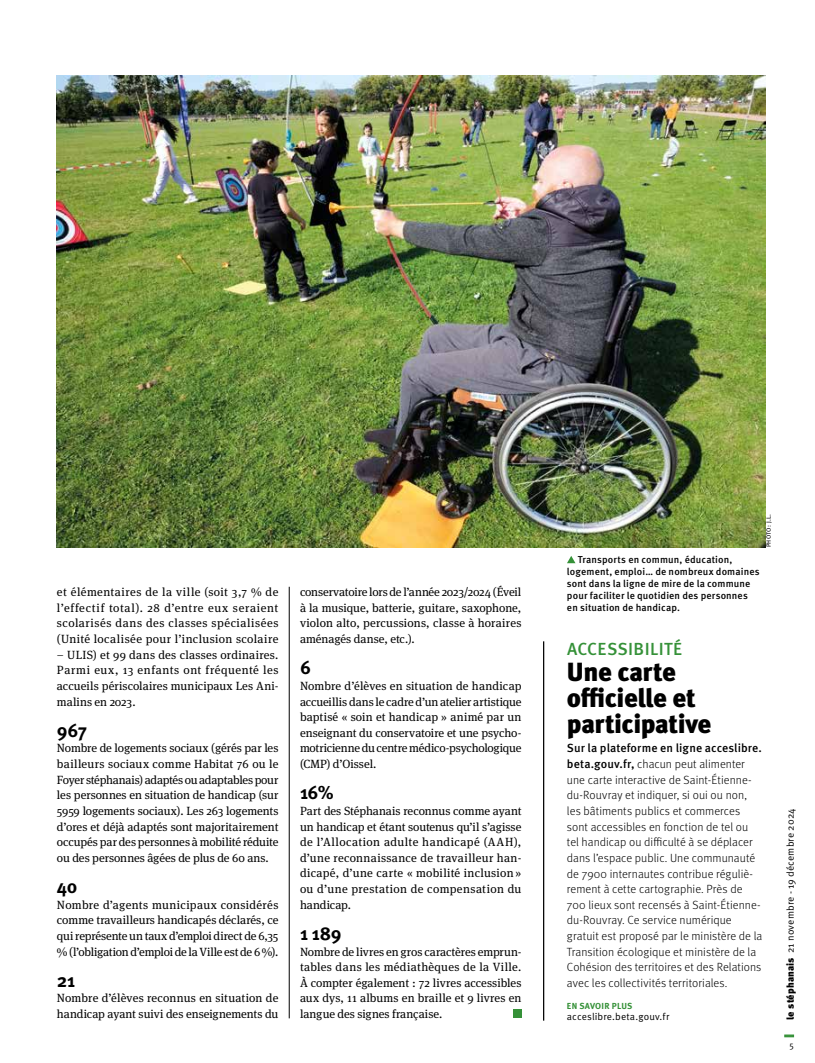
<style>
.page{position:relative;width:815px;height:1063px;background:#fff}
.page>*{position:absolute;margin:0;border:0;box-sizing:border-box;transform-origin:0 0}
.t1{font:900 26.25px/26.2px "Meta Pro";letter-spacing:-.02em;color:#000}
.t2{font:700 18.75px "Meta Pro";letter-spacing:-.015em;color:#000}
.t3{font:500 17.5px "Meta Pro";letter-spacing:.02em;color:#359138}
.t4{font:11.88px/15.6px "Meta Serif OT";letter-spacing:.005em;color:#000;text-align:justify}
.t5{font:300 11.88px/15.6px "Meta Pro";letter-spacing:.005em;color:#000}
.t6{font:500 10px/11.9px "Meta Pro";letter-spacing:.01em;color:#000}
.t7{font:10px "Meta Pro Norm";letter-spacing:.01em;color:#000}
.t8{font:700 8.75px "Meta Pro";letter-spacing:.03em;color:#359138}
.t9{font:8.75px "Meta Pro Norm";color:#000}
.t10{font:6.25px "Meta Pro";color:#000}
.s1{font-weight:500}
.s2{font-family:"Meta Pro";font-weight:900}
</style>
<div class="page">
<svg style="left:784px;top:1035px;width:10px;height:2px"></svg>
<img style="left:57px;top:76px;width:708px;height:471px">
<hr style="left:289px;top:587px;width:1px;height:431px;background:#000">
<svg style="left:567px;top:556px;width:8px;height:7px"></svg>
<hr style="left:543px;top:641px;width:1px;height:380px;background:#000">
<div style="left:513px;top:1010px;width:8px;height:8px;background:#359138"></div>
<p class="t4" style="left:57px;top:585px;width:223px">et élémentaires de la ville (soit 3,7 % de l’effectif total). 28 d’entre eux seraient scolarisés dans des classes spécialisées (Unité localisée pour l’inclusion scolaire</p>
<p class="t4" style="left:57px;top:647px;width:223px">– ULIS) et 99 dans des classes ordinaires.<br>Parmi eux, 13 enfants ont fréquenté les accueils périscolaires municipaux Les Ani&shy;malins en 2023.</p>
<h2 class="t2" style="left:57px;top:716px;width:32px">967</h2>
<p class="t4" style="left:57px;top:741px;width:223px">Nombre de logements sociaux (gérés par les bailleurs sociaux comme Habitat 76 ou le Foyer stéphanais) adaptés ou adaptables pour les personnes en situation de handicap (sur 5959 logements sociaux). Les 263 logements d’ores et déjà adaptés sont majoritairement occupés par des personnes à mobilité réduite ou des personnes âgées de plus de 60 ans.</p>
<h2 class="t2" style="left:57px;top:872px;width:22px">40</h2>
<p class="t4" style="left:57px;top:897px;width:223px">Nombre d’agents municipaux considérés comme travailleurs handicapés déclarés, ce qui représente un taux d’emploi direct de 6,35 % (l’obligation d’emploi de la Ville est de 6 %).</p>
<h2 class="t2" style="left:57px;top:966px;width:20px">21</h2>
<p class="t4" style="left:57px;top:991px;width:223px">Nombre d’élèves reconnus en situation de handicap ayant suivi des enseignements du</p>
<p class="t4" style="left:300px;top:585px;width:223px">conservatoire lors de l’année 2023/2024 (Éveil à la musique, batterie, guitare, saxophone, violon alto, percussions, classe à horaires aménagés danse, etc.).</p>
<h2 class="t2" style="left:300px;top:653px;width:12px">6</h2>
<p class="t4" style="left:300px;top:678px;width:223px">Nombre d’élèves en situation de handicap accueillis dans le cadre d’un atelier artistique baptisé « soin et handicap » animé par un enseignant du conservatoire et une psycho&shy;motricienne du centre médico-psychologique (CMP) d’Oissel.</p>
<h2 class="t2" style="left:300px;top:778px;width:35px">16%</h2>
<p class="t4" style="left:300px;top:803px;width:223px">Part des Stéphanais reconnus comme ayant un handicap et étant soutenus qu’il s’agisse de l’Allocation adulte handicapé (AAH), d’une reconnaissance de travailleur han&shy;dicapé, d’une carte « mobilité inclusion » ou d’une prestation de compensation du handicap.</p>
<h2 class="t2" style="left:300px;top:919px;width:43px">1 189</h2>
<p class="t4" style="left:300px;top:944px;width:223px">Nombre de livres en gros caractères emprun&shy;tables dans les médiathèques de la Ville.<br>À compter également : 72 livres accessibles aux dys, 11 albums en braille et 9 livres en langue des signes française.</p>
<p class="t10" style="left:764px;top:547px;width:35px;rotate:-90deg">PHOTO: J.L.</p>
<p class="t6" style="left:567px;top:553px;width:194px;text-indent:11px">Transports en commun, éducation, logement, emploi… de nombreux domaines sont dans la ligne de mire de la commune pour faciliter le quotidien des personnes en situation de handicap.</p>
<h3 class="t3" style="left:567px;top:635px;width:117px">ACCESSIBILITÉ</h3>
<h1 class="t1" style="left:567px;top:657px;width:146px">Une carte officielle et participative</h1>
<p class="t5" style="left:567px;top:740px;width:197px"><span class="s1">Sur la plateforme en ligne acceslibre. beta.gouv.fr,</span> chacun peut alimenter une carte interactive de Saint-Étienne&shy;du-Rouvray et indiquer, si oui ou non, les bâtiments publics et commerces sont accessibles en fonction de tel ou tel handicap ou difficulté à se déplacer dans l’espace public. Une communauté de 7900 internautes contribue réguliè&shy;rement à cette cartographie. Près de 700 lieux sont recensés à Saint-Étienne&shy;du-Rouvray. Ce service numérique gratuit est proposé par le ministère de la Transition écologique et ministère de la Cohésion des territoires et des Relations avec les collectivités territoriales.</p>
<p class="t8" style="left:567px;top:999px;width:67px">EN SAVOIR PLUS</p>
<p class="t7" style="left:567px;top:1009px;width:104px">acceslibre.beta.gouv.fr</p>
<p class="t7" style="left:783px;top:1020px;width:214px;rotate:-90deg"><span class="s2">le stéphanais</span> 21 novembre - 19 décembre 2024</p>
<p class="t9" style="left:789px;top:1039px;width:6px">5</p>
</div>
